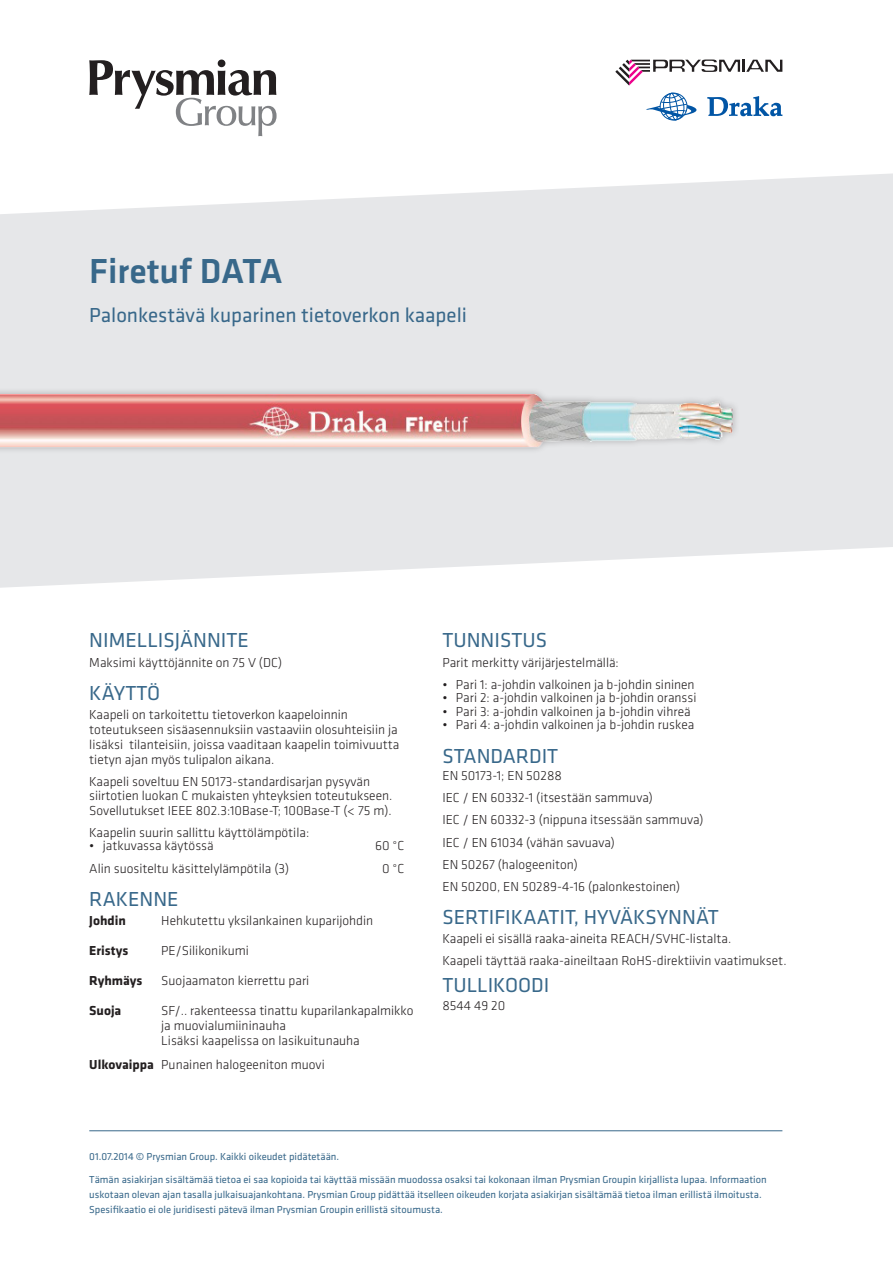
<style>
.page{position:relative;width:893px;height:1263px;background:#fff}
.page>*{position:absolute;margin:0;border:0;box-sizing:border-box;transform-origin:0 0}
.TUOTE{font:500 36px "Klavika";color:#38688a}
.Otsikot_14_pt{font:21px "Klavika";color:#38688a}
.Leipis{font:300 13.5px/15px "Klavika";color:#231f20}
.Leipis-2{font:700 13.5px "Klavika";color:#231f20}
.t1{font:10.5px/15px "Klavika";color:#38688a}
.s1{font-weight:700}
</style>
<div class="page">
<svg style="left:615px;top:60px;width:167px;height:61px"></svg>
<svg style="left:89px;top:60px;width:188px;height:76px"></svg>
<hr style="left:89px;top:1130px;width:693px;height:1px;background:#38688a">
<svg style="left:0;top:173px;width:893px;height:415px;background:#e8e9eb"></svg>
<div style="left:0;top:387px;width:740px;height:67px;background:#231f20;opacity:.35"></div>
<img style="left:0;top:395px;width:733px;height:54px">
<p class="TUOTE" style="left:89px;top:252px;width:195px">Firetuf DATA</p>
<p class="Otsikot_14_pt" style="left:89px;top:304px;width:379px">Palonkestävä kuparinen tietoverkon kaapeli</p>
<p class="Otsikot_14_pt" style="left:89px;top:629px;width:161px">NIMELLISJÄNNITE</p>
<p class="Leipis" style="left:89px;top:655px;width:194px">Maksimi käyttöjännite on 75 V (DC)</p>
<p class="Otsikot_14_pt" style="left:89px;top:682px;width:72px">KÄYTTÖ</p>
<p class="Leipis" style="left:89px;top:708px;width:312px">Kaapeli on tarkoitettu tietoverkon kaapeloinnin toteutukseen sisäasennuksiin vastaaviin olosuhteisiin ja lisäksi tilanteisiin, joissa vaaditaan kaapelin toimivuutta tietyn ajan myös tulipalon aikana.</p>
<p class="Leipis" style="left:89px;top:775px;width:305px;line-height:13.5px">Kaapeli soveltuu EN 50173-standardisarjan pysyvän siirtotien luokan C mukaisten yhteyksien toteutukseen.</p>
<p class="Leipis" style="left:89px;top:803px;width:304px">Sovellutukset IEEE 802.3:10Base-T; 100Base-T (&lt; 75 m).</p>
<p class="Leipis" style="left:89px;top:825px;width:221px">Kaapelin suurin sallittu käyttölämpötila:</p>
<p class="Leipis" style="left:89px;top:839px;width:126px">• jatkuvassa käytössä</p>
<p class="Leipis" style="left:375px;top:839px;width:31px">60 °C</p>
<p class="Leipis" style="left:89px;top:861px;width:201px">Alin suositeltu käsittelylämpötila (3)</p>
<p class="Leipis" style="left:382px;top:861px;width:24px">0 °C</p>
<p class="Otsikot_14_pt" style="left:89px;top:888px;width:91px">RAKENNE</p>
<p class="Leipis-2" style="left:89px;top:914px;width:38px">Johdin</p>
<p class="Leipis" style="left:161px;top:914px;width:213px">Hehkutettu yksilankainen kuparijohdin</p>
<p class="Leipis-2" style="left:89px;top:944px;width:41px">Eristys</p>
<p class="Leipis" style="left:161px;top:944px;width:89px">PE/Silikonikumi</p>
<p class="Leipis-2" style="left:89px;top:974px;width:55px">Ryhmäys</p>
<p class="Leipis" style="left:161px;top:974px;width:150px">Suojaamaton kierrettu pari</p>
<p class="Leipis-2" style="left:89px;top:1004px;width:34px">Suoja</p>
<p class="Leipis" style="left:161px;top:1004px;width:254px">SF/.. rakenteessa tinattu kuparilankapalmikko ja muovialumiininauha<br>Lisäksi kaapelissa on lasikuitunauha</p>
<p class="Leipis" style="left:89px;top:1057px;width:237px"><span class="s1">Ulkovaippa</span> Punainen halogeeniton muovi</p>
<p class="Otsikot_14_pt" style="left:442px;top:629px;width:106px">TUNNISTUS</p>
<p class="Leipis" style="left:442px;top:655px;width:178px">Parit merkitty värijärjestelmällä:</p>
<p class="Leipis" style="left:442px;top:677px;width:254px">• Pari 1: a-johdin valkoinen ja b-johdin sininen</p>
<p class="Leipis" style="left:442px;top:690px;width:255px">• Pari 2: a-johdin valkoinen ja b-johdin oranssi</p>
<p class="Leipis" style="left:442px;top:704px;width:250px">• Pari 3: a-johdin valkoinen ja b-johdin vihreä</p>
<p class="Leipis" style="left:442px;top:717px;width:253px">• Pari 4: a-johdin valkoinen ja b-johdin ruskea</p>
<p class="Otsikot_14_pt" style="left:442px;top:744px;width:117px">STANDARDIT</p>
<p class="Leipis" style="left:442px;top:769px;width:121px">EN 50173-1; EN 50288</p>
<p class="Leipis" style="left:442px;top:791px;width:212px">IEC / EN 60332-1 (itsestään sammuva)</p>
<p class="Leipis" style="left:442px;top:813px;width:263px">IEC / EN 60332-3 (nippuna itsessään sammuva)</p>
<p class="Leipis" style="left:442px;top:835px;width:174px">IEC / EN 61034 (vähän savuava)</p>
<p class="Leipis" style="left:442px;top:857px;width:137px">EN 50267 (halogeeniton)</p>
<p class="Leipis" style="left:442px;top:879px;width:239px">EN 50200, EN 50289-4-16 (palonkestoinen)</p>
<p class="Otsikot_14_pt" style="left:442px;top:906px;width:278px">SERTIFIKAATIT, HYVÄKSYNNÄT</p>
<p class="Leipis" style="left:442px;top:932px;width:290px">Kaapeli ei sisällä raaka-aineita REACH/SVHC-listalta.</p>
<p class="Leipis" style="left:442px;top:954px;width:346px">Kaapeli täyttää raaka-aineiltaan RoHS-direktiivin vaatimukset.</p>
<p class="Otsikot_14_pt" style="left:442px;top:973px;width:108px">TULLIKOODI</p>
<p class="Leipis" style="left:442px;top:998px;width:64px">8544 49 20</p>
<p class="t1" style="left:89px;top:1149px;width:251px">01.07.2014 © Prysmian Group. Kaikki oikeudet pidätetään.</p>
<p class="t1" style="left:89px;top:1173px;width:679px">Tämän asiakirjan sisältämää tietoa ei saa kopioida tai käyttää missään muodossa osaksi tai kokonaan ilman Prysmian Groupin kirjallista lupaa. Informaation uskotaan olevan ajan tasalla julkaisuajankohtana. Prysmian Group pidättää itselleen oikeuden korjata asiakirjan sisältämää tietoa ilman erillistä ilmoitusta.<br>Spesifikaatio ei ole juridisesti pätevä ilman Prysmian Groupin erillistä sitoumusta.</p>
</div>
